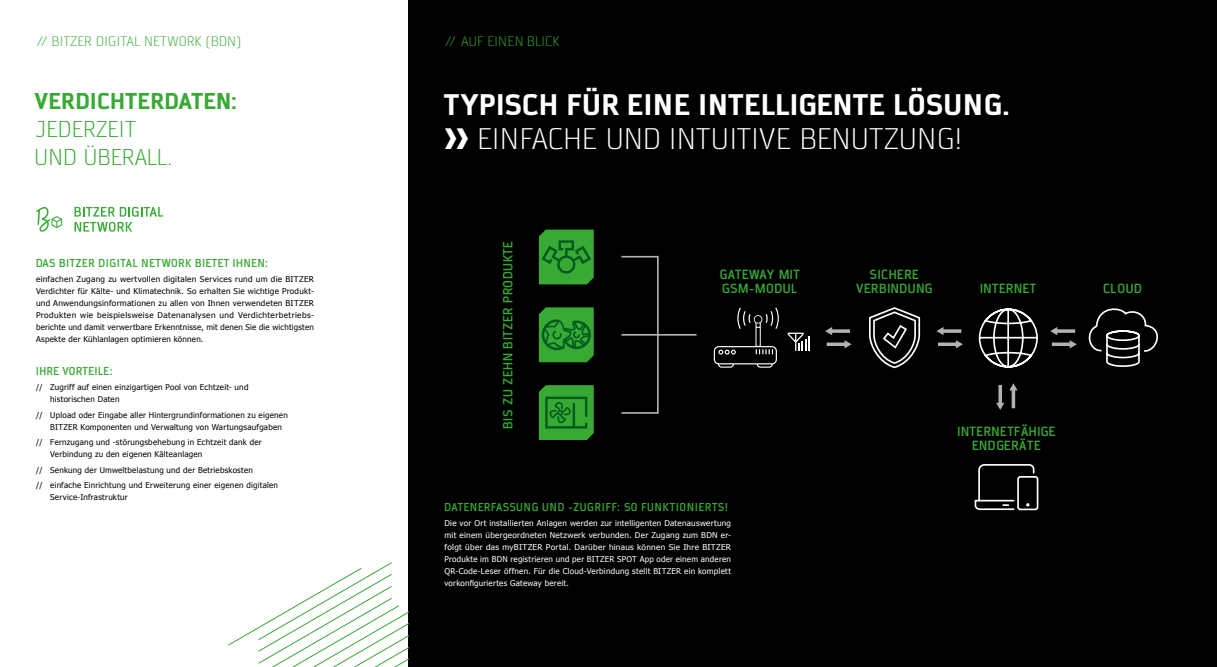
<style>
.page{position:relative;width:1217px;height:667px;background:#fff}
.page>*{position:absolute;margin:0;border:0;box-sizing:border-box;transform-origin:0 0}
.t1{font:800 26px/34px "AF Diwa";letter-spacing:.075em;color:#fff}
.t2{font:300 20px/28px "AF Diwa";letter-spacing:-.03em;color:#38aa34}
.t3{font:800 20px "AF Diwa";letter-spacing:.07em;color:#38aa34}
.t4{font:300 12px "AF Diwa";letter-spacing:-.01em;color:#38aa34}
.t5{font:700 11.6px/13.9px "AF Diwa";letter-spacing:.05em;color:#38aa34;text-align:center}
.t6{font:700 10px "AF Diwa";letter-spacing:.06em;color:#38aa34}
.t7{font:8px/12px "Tahoma";letter-spacing:.03em;color:#000}
.t8{font:8px/12px "Tahoma";letter-spacing:.03em;color:#fff;text-align:justify}
.s1{font-size:35px}
.s2{font-weight:300}
</style>
<div class="page">
<div style="left:408px;top:0;width:808px;height:666px;background:#000"></div>
<svg style="left:228px;top:562px;width:180px;height:104px"></svg>
<svg style="left:36px;top:207px;width:27px;height:25px"></svg>
<svg style="left:74px;top:207px;width:89px;height:9px"></svg>
<svg style="left:74px;top:222px;width:58px;height:9px"></svg>
<svg style="left:996px;top:383px;width:21px;height:26px"></svg>
<svg style="left:936px;top:327px;width:26px;height:21px"></svg>
<svg style="left:825px;top:327px;width:26px;height:21px"></svg>
<svg style="left:1050px;top:327px;width:26px;height:21px"></svg>
<svg style="left:978px;top:308px;width:60px;height:60px"></svg>
<svg style="left:869px;top:307px;width:51px;height:62px"></svg>
<svg style="left:1088px;top:308px;width:69px;height:59px"></svg>
<svg style="left:713px;top:307px;width:65px;height:60px"></svg>
<svg style="left:787px;top:332px;width:22px;height:18px"></svg>
<svg style="left:621px;top:255px;width:76px;height:159px"></svg>
<svg style="left:974px;top:464px;width:64px;height:46px"></svg>
<svg style="left:538px;top:229px;width:55px;height:55px;background:#2d972f"></svg>
<svg style="left:538px;top:307px;width:55px;height:55px;background:#2a932e"></svg>
<svg style="left:538px;top:385px;width:55px;height:54px;background:#2c962e"></svg>
<h3 class="t4" style="left:36px;top:34px;width:206px">// BITZER DIGITAL NETWORK (BDN)</h3>
<h2 class="t3" style="left:35px;top:87px;width:203px">VERDICHTERDATEN:</h2>
<h2 class="t2" style="left:35px;top:115px;width:139px">JEDERZEIT<br>UND ÜBERALL.</h2>
<p class="t6" style="left:36px;top:256px;width:233px">DAS BITZER DIGITAL NETWORK BIETET IHNEN:</p>
<p class="t7" style="left:36px;top:272px;width:279px;text-align:justify">einfachen Zugang zu wertvollen digitalen Services rund um die BITZER Verdichter für Kälte- und Klimatechnik. So erhalten Sie wichtige Produkt&shy;und Anwendungsinformationen zu allen von Ihnen verwendeten BITZER Produkten wie beispielsweise Datenanalysen und Verdichterbetriebs&shy;berichte und damit verwertbare Erkenntnisse, mit denen Sie die wichtigsten Aspekte der Kühlanlagen optimieren können.</p>
<p class="t6" style="left:36px;top:364px;width:78px">IHRE VORTEILE:</p>
<p class="t7" style="left:50px;top:381px;width:200px;text-indent:-14px">// Zugriff auf einen einzigartigen Pool von Echtzeit- und historischen Daten</p>
<p class="t7" style="left:50px;top:408px;width:239px;text-indent:-14px">// Upload oder Eingabe aller Hintergrundinformationen zu eigenen<br>BITZER Komponenten und Verwaltung von Wartungsaufgaben</p>
<p class="t7" style="left:50px;top:435px;width:213px;text-indent:-14px">// Fernzugang und -störungsbehebung in Echtzeit dank der<br>Verbindung zu den eigenen Kälteanlagen</p>
<p class="t7" style="left:36px;top:461px;width:243px;line-height:15.4px">// Senkung der Umweltbelastung und der Betriebskosten<br>// einfache Einrichtung und Erweiterung einer eigenen digitalen</p>
<p class="t7" style="left:50px;top:490px;width:79px">Service-Infrastruktur</p>
<h3 class="t4" style="left:444px;top:34px;width:117px">// AUF EINEN BLICK</h3>
<h1 class="t1" style="left:444px;top:86px;width:566px">TYPISCH FÜR EINE INTELLIGENTE LÖSUNG. <span class="s1">&gt;&gt;</span> <span class="s2">EINFACHE UND INTUITIVE BENUTZUNG!</span></h1>
<h3 class="t5" style="left:501px;top:429px;width:190px;rotate:-90deg">BIS ZU ZEHN BITZER PRODUKTE</h3>
<h3 class="t5" style="left:719px;top:267px;width:81px;text-align:left">GATEWAY MIT<br>GSM-MODUL</h3>
<p class="t6" style="left:444px;top:500px;width:285px">DATENERFASSUNG UND -ZUGRIFF: SO FUNKTIONIERTS!</p>
<p class="t8" style="left:444px;top:516px;width:288px">Die vor Ort installierten Anlagen werden zur intelligenten Datenauswertung mit einem übergeordneten Netzwerk verbunden. Der Zugang zum BDN er&shy;folgt über das myBITZER Portal. Darüber hinaus können Sie Ihre BITZER Produkte im BDN registrieren und per BITZER SPOT App oder einem anderen QR-Code-Leser öffnen. Für die Cloud-Verbindung stellt BITZER ein komplett vorkonfiguriertes Gateway bereit.</p>
<h3 class="t5" style="left:855px;top:267px;width:78px">SICHERE<br>VERBINDUNG</h3>
<h3 class="t5" style="left:979px;top:281px;width:58px">INTERNET</h3>
<h3 class="t5" style="left:957px;top:424px;width:99px">INTERNETFÄHIGE<br>ENDGERÄTE</h3>
<h3 class="t5" style="left:1102px;top:281px;width:41px">CLOUD</h3>
</div>
